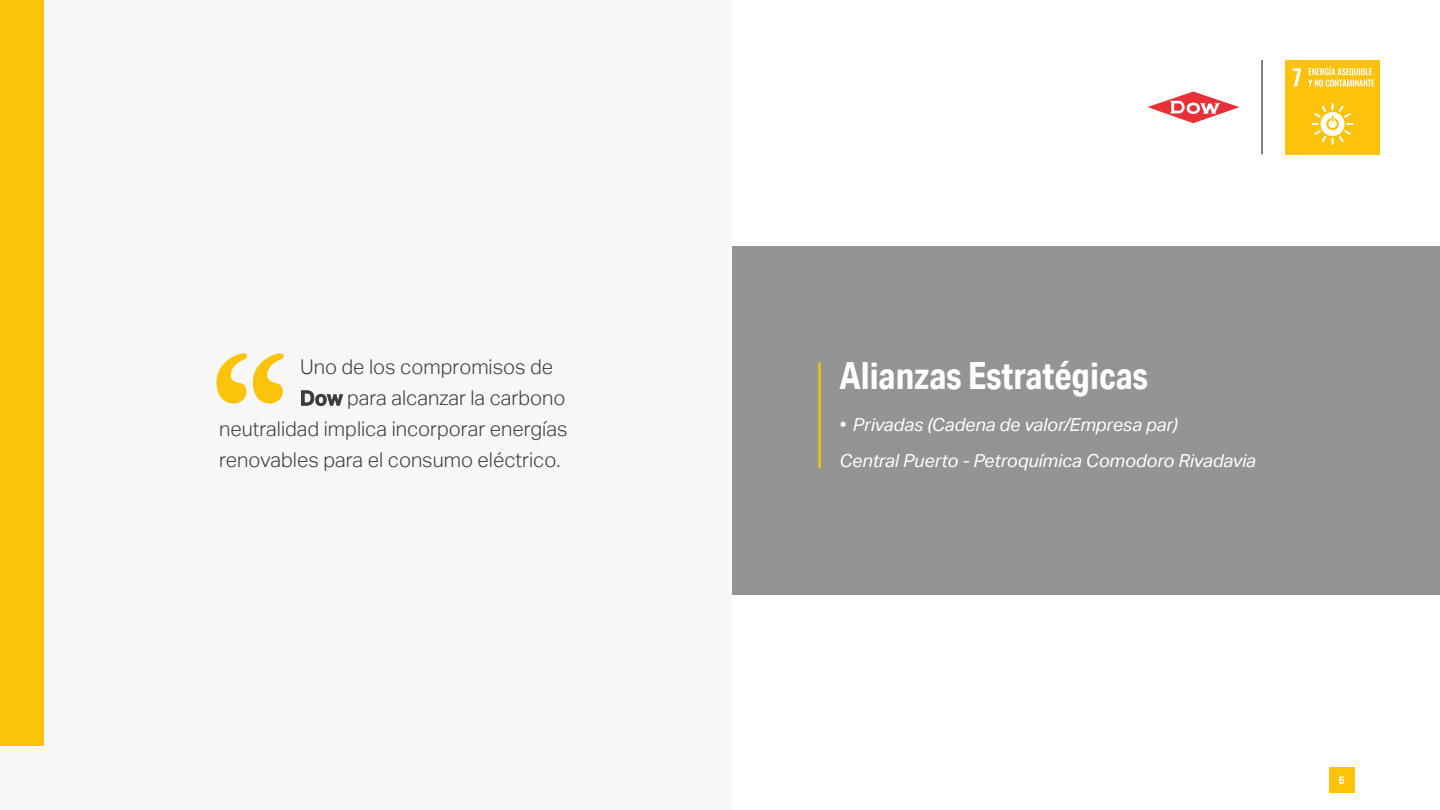
<style>
.page{position:relative;width:1440px;height:810px;background:#fff}
.page>*{position:absolute;margin:0;border:0;box-sizing:border-box;transform-origin:0 0}
.t1{font:700 37.5px "Aktiv Grotesk Cd";color:#fff}
.t2{font:300 20.25px "Aktiv Grotesk";color:#3c3c3b}
.t3{font:italic 18px/35.2px "Aktiv Grotesk";color:#fff}
.t4{font:700 10.88px "Aktiv Grotesk";color:#fff}
.s1{font-weight:600}
</style>
<div class="page">
<div style="left:1329px;top:767px;width:25px;height:26px;background:#fcc30b"></div>
<img style="left:1285px;top:60px;width:95px;height:95px">
<hr style="left:1262px;top:60px;width:1px;height:94px;background:#000">
<svg style="left:1148px;top:92px;width:92px;height:31px"></svg>
<div style="left:0;top:0;width:732px;height:810px;background:#f7f7f7"></div>
<div style="left:0;top:0;width:44px;height:746px;background:#fcc30b"></div>
<div style="left:732px;top:246px;width:708px;height:349px;background:#949494"></div>
<svg style="left:217px;top:353px;width:67px;height:51px"></svg>
<hr style="left:818px;top:363px;width:3px;height:105px;background:#fcc30b">
<p class="t2" style="left:300px;top:356px;width:255px">Uno de los compromisos de</p>
<p class="t2" style="left:300px;top:386px;width:267px"><span class="s1">Dow</span> para alcanzar la carbono</p>
<p class="t2" style="left:219px;top:417px;width:350px">neutralidad implica incorporar energías</p>
<p class="t2" style="left:219px;top:448px;width:343px">renovables para el consumo eléctrico.</p>
<h1 class="t1" style="left:839px;top:353px;width:310px">Alianzas Estratégicas</h1>
<p class="t3" style="left:839px;top:408px;width:418px">• Privadas (Cadena de valor/Empresa par)<br>Central Puerto - Petroquímica Comodoro Rivadavia</p>
<p class="t4" style="left:1338px;top:774px;width:8px">5</p>
</div>
